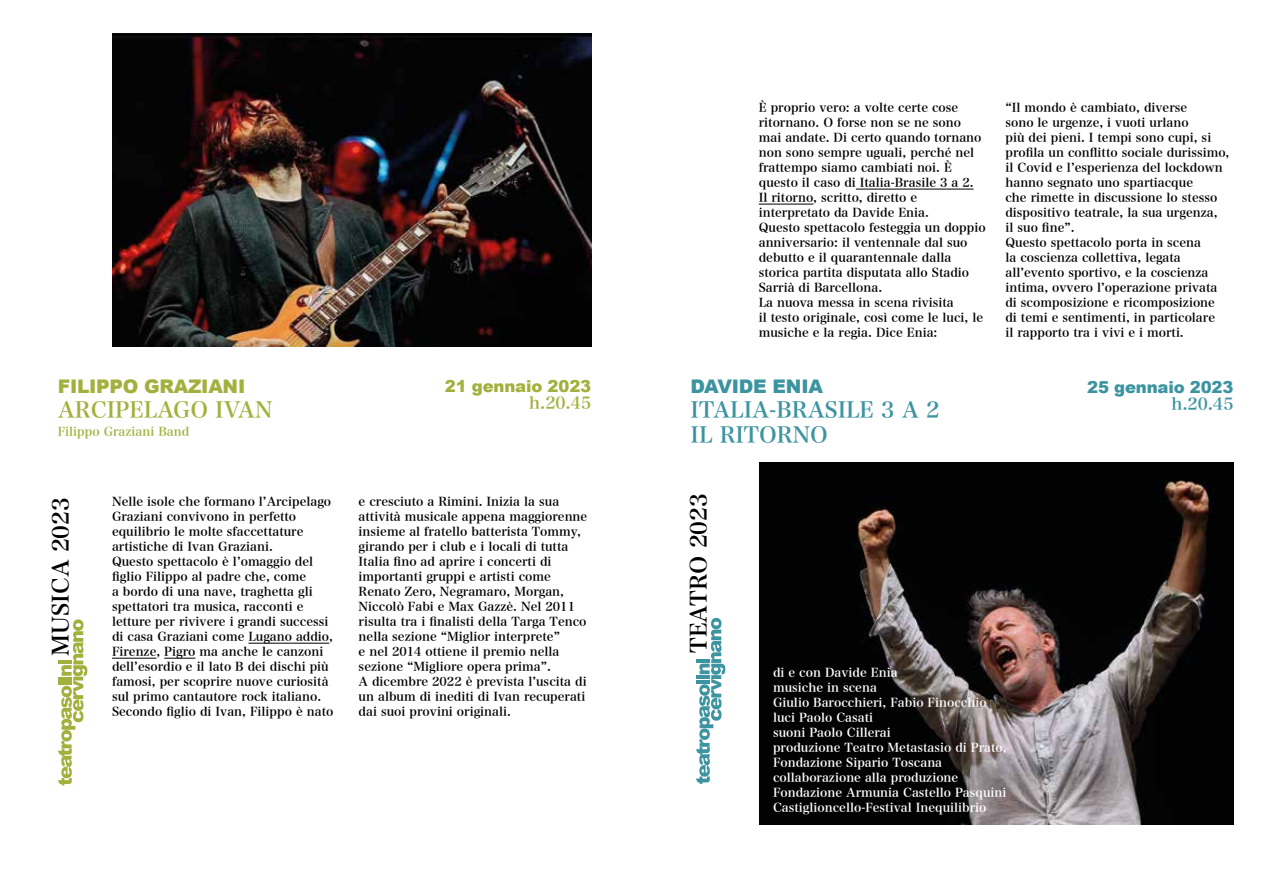
<style>
.page{position:relative;width:1276px;height:893px;background:#fff}
.page>*{position:absolute;margin:0;border:0;box-sizing:border-box;transform-origin:0 0}
.t1{font:22.35px "Hira Min Pro N W6";color:#000}
.t2{font:21.75px/25px "Hira Min Pro N W6";color:#3c94a1}
.t3{font:21.75px "Hira Min Pro N W6";color:#a2b13d}
.t4{font:900 18.75px "Arial";letter-spacing:-.015em;color:#a2b13d}
.t5{font:900 18.75px "Arial";letter-spacing:-.01em;color:#3c94a1}
.t6{font:900 16.5px "Arial";letter-spacing:-.01em;color:#a2b13d}
.t7{font:900 16.5px "Arial";letter-spacing:-.01em;color:#3c94a1}
.t8{font:16.5px "Hira Min Pro N W6";color:#a2b13d}
.t9{font:16.5px "Hira Min Pro N W6";color:#3c94a1}
.t10{font:12px/15px "Hira Min Pro N W6";color:#000}
.t11{font:12px/15px "Hira Min Pro N W6";color:#fff}
.t12{font:12px "Hira Min Pro N W6";color:#a2b13d}
</style>
<div class="page">
<img style="left:759px;top:462px;width:474px;height:362px">
<img style="left:112px;top:33px;width:479px;height:314px">
<hr style="left:248px;top:643px;width:81px;height:1px;background:#000">
<hr style="left:112px;top:658px;width:44px;height:1px;background:#000">
<hr style="left:164px;top:658px;width:31px;height:1px;background:#000">
<svg style="left:58px;top:619px;width:29px;height:166px"></svg>
<hr style="left:856px;top:189px;width:117px;height:1px;background:#000">
<hr style="left:759px;top:204px;width:54px;height:1px;background:#000">
<svg style="left:696px;top:618px;width:29px;height:166px"></svg>
<h3 class="t4" style="left:58px;top:373px;width:189px">FILIPPO GRAZIANI</h3>
<h2 class="t3" style="left:58px;top:391px;width:216px">ARCIPELAGO IVAN</h2>
<p class="t12" style="left:58px;top:421px;width:133px">Filippo Graziani Band</p>
<h3 class="t6" style="left:445px;top:374px;width:148px">21 gennaio 2023</h3>
<h3 class="t8" style="left:529px;top:388px;width:64px">h.20.45</h3>
<h1 class="t1" style="left:41px;top:656px;width:160px;rotate:-90deg">MUSICA 2023</h1>
<p class="t10" style="left:112px;top:494px;width:223px">Nelle isole che formano l’Arcipelago Graziani convivono in perfetto equilibrio le molte sfaccettature artistiche di Ivan Graziani.<br>Questo spettacolo è l’omaggio del figlio Filippo al padre che, come<br>a bordo di una nave, traghetta gli spettatori tra musica, racconti e letture per rivivere i grandi successi di casa Graziani come Lugano addio, Firenze, Pigro ma anche le canzoni dell’esordio e il lato B dei dischi più famosi, per scoprire nuove curiosità sul primo cantautore rock italiano.<br>Secondo figlio di Ivan, Filippo è nato</p>
<p class="t10" style="left:359px;top:494px;width:230px">e cresciuto a Rimini. Inizia la sua attività musicale appena maggiorenne insieme al fratello batterista Tommy, girando per i club e i locali di tutta Italia fino ad aprire i concerti di importanti gruppi e artisti come Renato Zero, Negramaro, Morgan, Niccolò Fabi e Max Gazzè. Nel 2011 risulta tra i finalisti della Targa Tenco nella sezione “Miglior interprete”<br>e nel 2014 ottiene il premio nella sezione “Migliore opera prima”.<br>A dicembre 2022 è prevista l’uscita di un album di inediti di Ivan recuperati dai suoi provini originali.</p>
<p class="t10" style="left:759px;top:99px;width:228px">È proprio vero: a volte certe cose ritornano. O forse non se ne sono mai andate. Di certo quando tornano non sono sempre uguali, perché nel frattempo siamo cambiati noi. È questo il caso di Italia-Brasile 3 a 2.<br>Il ritorno, scritto, diretto e interpretato da Davide Enia.<br>Questo spettacolo festeggia un doppio anniversario: il ventennale dal suo debutto e il quarantennale dalla storica partita disputata allo Stadio Sarrià di Barcellona.<br>La nuova messa in scena rivisita<br>il testo originale, così come le luci, le musiche e la regia. Dice Enia:</p>
<p class="t10" style="left:1005px;top:99px;width:225px">“Il mondo è cambiato, diverse<br>sono le urgenze, i vuoti urlano<br>più dei pieni. I tempi sono cupi, si profila un conflitto sociale durissimo, il Covid e l’esperienza del lockdown hanno segnato uno spartiacque<br>che rimette in discussione lo stesso dispositivo teatrale, la sua urgenza,<br>il suo fine”.<br>Questo spettacolo porta in scena<br>la coscienza collettiva, legata all’evento sportivo, e la coscienza intima, ovvero l’operazione privata di scomposizione e ricomposizione<br>di temi e sentimenti, in particolare<br>il rapporto tra i vivi e i morti.</p>
<h3 class="t5" style="left:690px;top:373px;width:134px">DAVIDE ENIA</h3>
<h2 class="t2" style="left:690px;top:396px;width:250px">ITALIA-BRASILE 3 A 2<br>IL RITORNO</h2>
<h1 class="t1" style="left:679px;top:653px;width:161px;rotate:-90deg">TEATRO 2023</h1>
<p class="t11" style="left:773px;top:664px;width:235px">di e con Davide Enia<br>musiche in scena<br>Giulio Barocchieri, Fabio Finocchio luci Paolo Casati<br>suoni Paolo Cillerai<br>produzione Teatro Metastasio di Prato,<br>Fondazione Sipario Toscana collaborazione alla produzione<br>Fondazione Armunia Castello Pasquini<br>Castiglioncello-Festival Inequilibrio</p>
<h3 class="t7" style="left:1087px;top:375px;width:148px">25 gennaio 2023</h3>
<h3 class="t9" style="left:1171px;top:389px;width:64px">h.20.45</h3>
</div>
